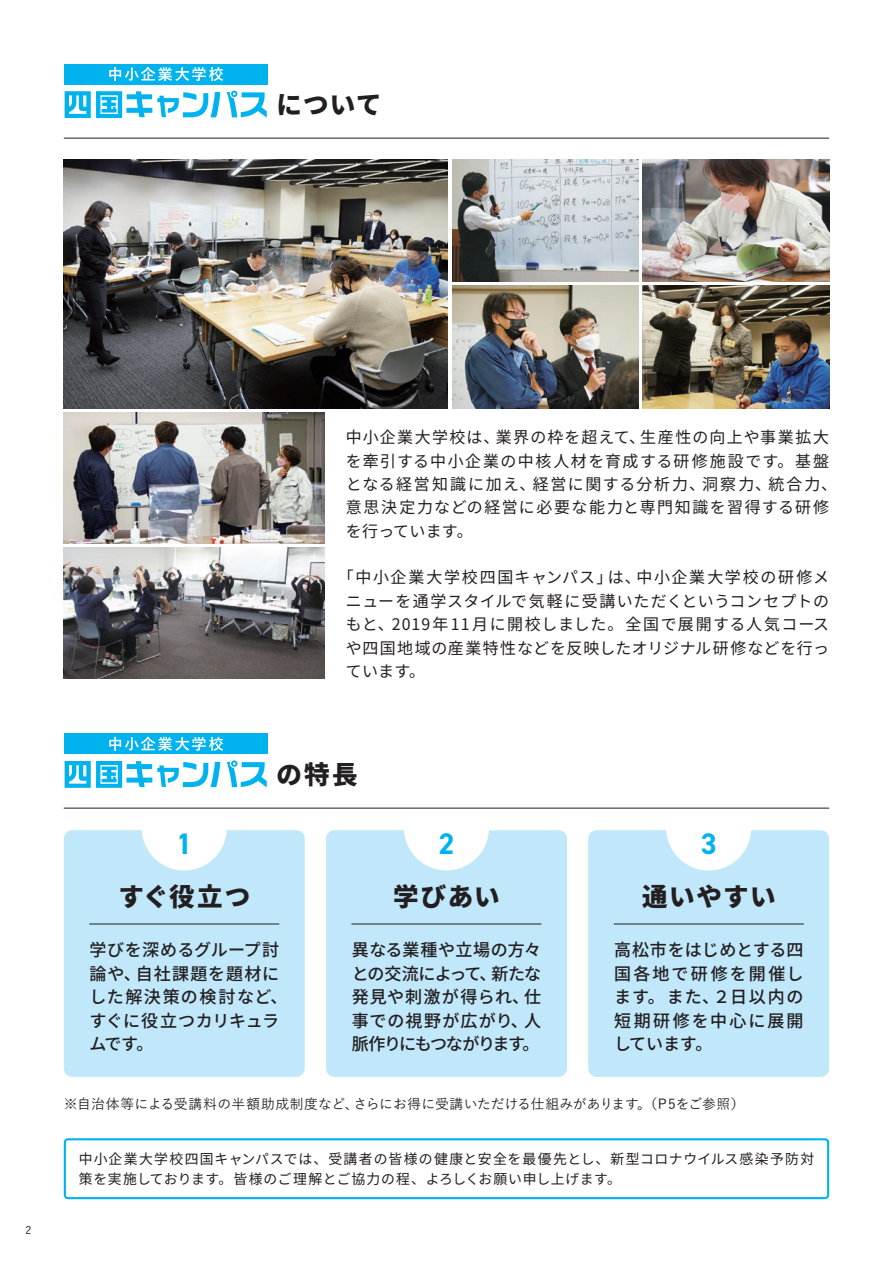
<style>
.page{position:relative;width:893px;height:1263px;background:#fff}
.page>*{position:absolute;margin:0;border:0;box-sizing:border-box;transform-origin:0 0}
.t1{font:700 29.7px "DIN2014";color:#00b3ef}
.t2{font:800 25.5px "Source Han Sans JP";letter-spacing:.055em;color:#231f20}
.t3{font:500 16.95px/23.4px "Source Han Sans JP";letter-spacing:.04em;color:#231f20;text-align:justify}
.t4{font:15.9px/23.4px "Source Han Sans JP";letter-spacing:.08em;color:#231f20}
.t5{font:13.8px/20.2px "Source Han Sans JP";letter-spacing:.06em;color:#231f20}
.t6{font:500 13.8px "Yu Go";letter-spacing:.005em;color:#231f20}
.t7{font:500 10.65px "Yu Go";color:#231f20}
</style>
<div class="page">
<div style="left:64px;top:830px;width:241px;height:247px;background:#c0e7fa;border-radius:9px"></div>
<div style="left:64px;top:64px;width:203px;height:20px;background:#00b3ef"></div>
<svg style="left:109px;top:67px;width:114px;height:14px"></svg>
<svg style="left:65px;top:91px;width:202px;height:27px"></svg>
<img style="left:643px;top:286px;width:186px;height:122px">
<img style="left:452px;top:159px;width:186px;height:123px">
<img style="left:452px;top:286px;width:186px;height:122px">
<img style="left:643px;top:159px;width:186px;height:123px">
<img style="left:64px;top:159px;width:384px;height:249px">
<img style="left:64px;top:413px;width:261px;height:131px">
<img style="left:64px;top:548px;width:261px;height:130px">
<div style="left:64px;top:1138px;width:765px;height:61px;border:2px solid #00b3ef;border-radius:3px"></div>
<div style="left:326px;top:830px;width:241px;height:247px;background:#c0e7fa;border-radius:9px"></div>
<div style="left:588px;top:830px;width:241px;height:247px;background:#c0e7fa;border-radius:9px"></div>
<hr style="left:614px;top:923px;width:189px;height:1px;background:#231f20">
<hr style="left:352px;top:923px;width:189px;height:1px;background:#231f20">
<hr style="left:90px;top:923px;width:189px;height:1px;background:#231f20">
<div style="left:666px;top:785px;width:85px;height:85px;background:#fff;border-radius:50%"></div>
<div style="left:404px;top:785px;width:85px;height:85px;background:#fff;border-radius:50%"></div>
<div style="left:142px;top:785px;width:85px;height:85px;background:#fff;border-radius:50%"></div>
<div style="left:64px;top:733px;width:203px;height:21px;background:#00b3ef"></div>
<svg style="left:109px;top:737px;width:114px;height:14px"></svg>
<svg style="left:65px;top:760px;width:202px;height:28px"></svg>
<hr style="left:64px;top:138px;width:765px;height:1px;background:#231f20">
<hr style="left:64px;top:808px;width:765px;height:1px;background:#231f20">
<p class="t2" style="left:276px;top:90px;width:107px">について</p>
<p class="t7" style="left:26px;top:1220px;width:7px">2</p>
<p class="t4" style="left:346px;top:426px;width:493px">中小企業大学校は、業界の枠を超えて、生産性の向上や事業拡大を牽引する中小企業の中核人材を育成する研修施設です。基盤となる経営知識に加え、経営に関する分析力、洞察力、統合力、意思決定力などの経営に必要な能力と専門知識を習得する研修を行っています。</p>
<p class="t4" style="left:346px;top:566px;width:485px;text-align:justify;text-indent:-8px">「中小企業大学校四国キャンパス」は、中小企業大学校の研修メニューを通学スタイルで気軽に受講いただくというコンセプトのもと、2019年11月に開校しました。全国で展開する人気コースや四国地域の産業特性などを反映したオリジナル研修などを行っています。</p>
<p class="t2" style="left:276px;top:760px;width:83px">の特長</p>
<p class="t1" style="left:176px;top:824px;width:18px">1</p>
<p class="t1" style="left:438px;top:824px;width:18px">2</p>
<p class="t1" style="left:701px;top:824px;width:18px">3</p>
<p class="t2" style="left:118px;top:882px;width:133px">すぐ役立つ</p>
<p class="t3" style="left:90px;top:939px;width:200px;text-align:left">学びを深めるグループ討論や、自社課題を題材にした解決策の検討など、すぐに役立つカリキュラムです。</p>
<p class="t2" style="left:393px;top:882px;width:108px">学びあい</p>
<p class="t3" style="left:352px;top:939px;width:191px">異なる業種や立場の方々との交流によって、新たな発見や刺激が得られ、仕事での視野が広がり、人脈作りにもつながります。</p>
<p class="t2" style="left:642px;top:882px;width:135px">通いやすい</p>
<p class="t3" style="left:614px;top:939px;width:191px">高松市をはじめとする四国各地で研修を開催します。また、２日以内の短期研修を中心に展開しています。</p>
<p class="t6" style="left:64px;top:1091px;width:682px">※自治体等による受講料の半額助成制度など、さらにお得に受講いただける仕組みがあります。（P5をご参照）</p>
<p class="t5" style="left:79px;top:1149px;width:737px">中小企業大学校四国キャンパスでは、受講者の皆様の健康と安全を最優先とし、新型コロナウイルス感染予防対策を実施しております。皆様のご理解とご協力の程、よろしくお願い申し上げます。</p>
</div>
